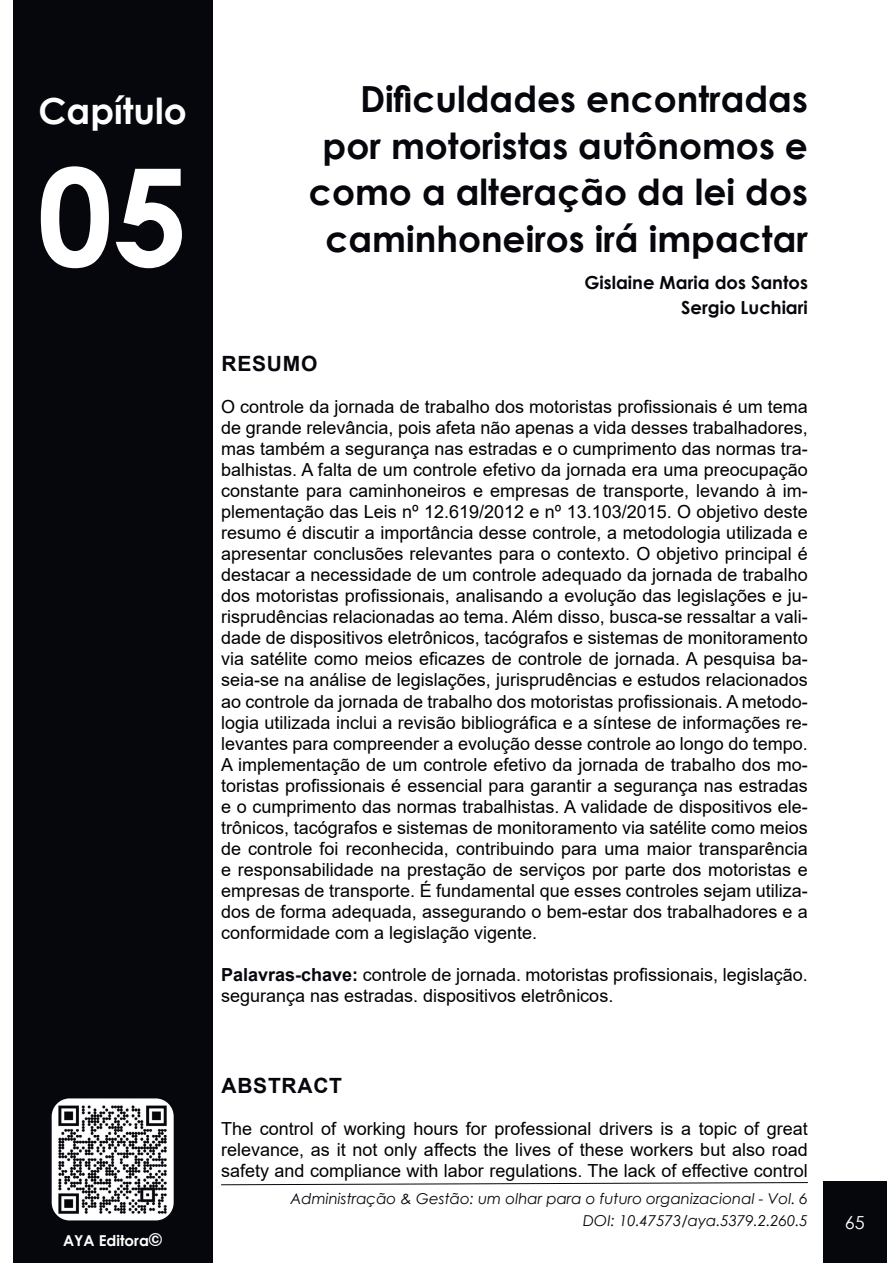
<style>
.page{position:relative;width:893px;height:1263px;background:#fff}
.page>*{position:absolute;margin:0;border:0;box-sizing:border-box;transform-origin:0 0}
.t1{font:700 135px "Century Gothic";color:#fff}
.t2{font:700 36px/46.5px "Century Gothic";color:#06070c;text-align:right}
.t3{font:700 36px "Century Gothic";color:#fff}
.t4{font:700 21px "Arial";letter-spacing:.035em;color:#06070c}
.t5{font:18px/21px "Arial";color:#000;text-align:justify}
.t6{font:700 18px/25px "Century Gothic";color:#06070c;text-align:right}
.t7{font:18px "Century Gothic";color:#fff}
.t8{font:italic 15px "Century Gothic";color:#06070c}
.t9{font:700 15px "Century Gothic";color:#fff}
.s1{font-weight:700;color:#06070c}
.s2{font-family:"Helvetica";font-size:18px}
</style>
<div class="page">
<div style="left:13px;top:0;width:200px;height:1263px;background:#06070c"></div>
<svg style="left:221px;top:1182px;width:587px;height:3px"></svg>
<div style="left:823px;top:1182px;width:63px;height:81px;background:#06070c"></div>
<img style="left:52px;top:1098px;width:122px;height:122px">
<h2 class="t3" style="left:39px;top:84px;width:150px">Capítulo</h2>
<h2 class="t2" style="left:309px;top:74px;width:500px">Dificuldades encontradas por motoristas autônomos e como a alteração da lei dos caminhoneiros irá impactar</h2>
<p class="t6" style="left:584px;top:269px;width:225px">Gislaine Maria dos Santos<br>Sergio Luchiari</p>
<p class="t4" style="left:221px;top:349px;width:97px">RESUMO</p>
<p class="t5" style="left:221px;top:396px;width:588px">O controle da jornada de trabalho dos motoristas profissionais é um tema de grande relevância, pois afeta não apenas a vida desses trabalhadores, mas também a segurança nas estradas e o cumprimento das normas tra&shy;balhistas. A falta de um controle efetivo da jornada era uma preocupação constante para caminhoneiros e empresas de transporte, levando à im&shy;plementação das Leis nº 12.619/2012 e nº 13.103/2015. O objetivo deste resumo é discutir a importância desse controle, a metodologia utilizada e apresentar conclusões relevantes para o contexto. O objetivo principal é destacar a necessidade de um controle adequado da jornada de trabalho dos motoristas profissionais, analisando a evolução das legislações e ju&shy;risprudências relacionadas ao tema. Além disso, busca-se ressaltar a vali&shy;dade de dispositivos eletrônicos, tacógrafos e sistemas de monitoramento via satélite como meios eficazes de controle de jornada. A pesquisa ba&shy;seia-se na análise de legislações, jurisprudências e estudos relacionados ao controle da jornada de trabalho dos motoristas profissionais. A metodo&shy;logia utilizada inclui a revisão bibliográfica e a síntese de informações re&shy;levantes para compreender a evolução desse controle ao longo do tempo.<br>A implementação de um controle efetivo da jornada de trabalho dos mo&shy;toristas profissionais é essencial para garantir a segurança nas estradas e o cumprimento das normas trabalhistas. A validade de dispositivos ele&shy;trônicos, tacógrafos e sistemas de monitoramento via satélite como meios de controle foi reconhecida, contribuindo para uma maior transparência e responsabilidade na prestação de serviços por parte dos motoristas e empresas de transporte. É fundamental que esses controles sejam utiliza&shy;dos de forma adequada, assegurando o bem-estar dos trabalhadores e a conformidade com a legislação vigente.</p>
<p class="t5" style="left:221px;top:964px;width:588px"><span class="s1">Palavras-chave:</span> controle de jornada. motoristas profissionais, legislação. segurança nas estradas. dispositivos eletrônicos.</p>
<h1 class="t1" style="left:37px;top:114px;width:153px">05</h1>
<p class="t4" style="left:221px;top:1070px;width:122px">ABSTRACT</p>
<p class="t5" style="left:221px;top:1118px;width:588px">The control of working hours for professional drivers is a topic of great relevance, as it not only affects the lives of these workers but also road safety and compliance with labor regulations. The lack of effective control</p>
<p class="t8" style="left:290px;top:1188px;width:519px">Administração &amp; Gestão: um olhar para o futuro organizacional - Vol. 6</p>
<p class="t9" style="left:63px;top:1229px;width:101px">AYA Editora<span class="s2">©</span></p>
<p class="t8" style="left:583px;top:1210px;width:226px">DOI: 10.47573/aya.5379.2.260.5</p>
<p class="t7" style="left:845px;top:1210px;width:21px">65</p>
</div>
